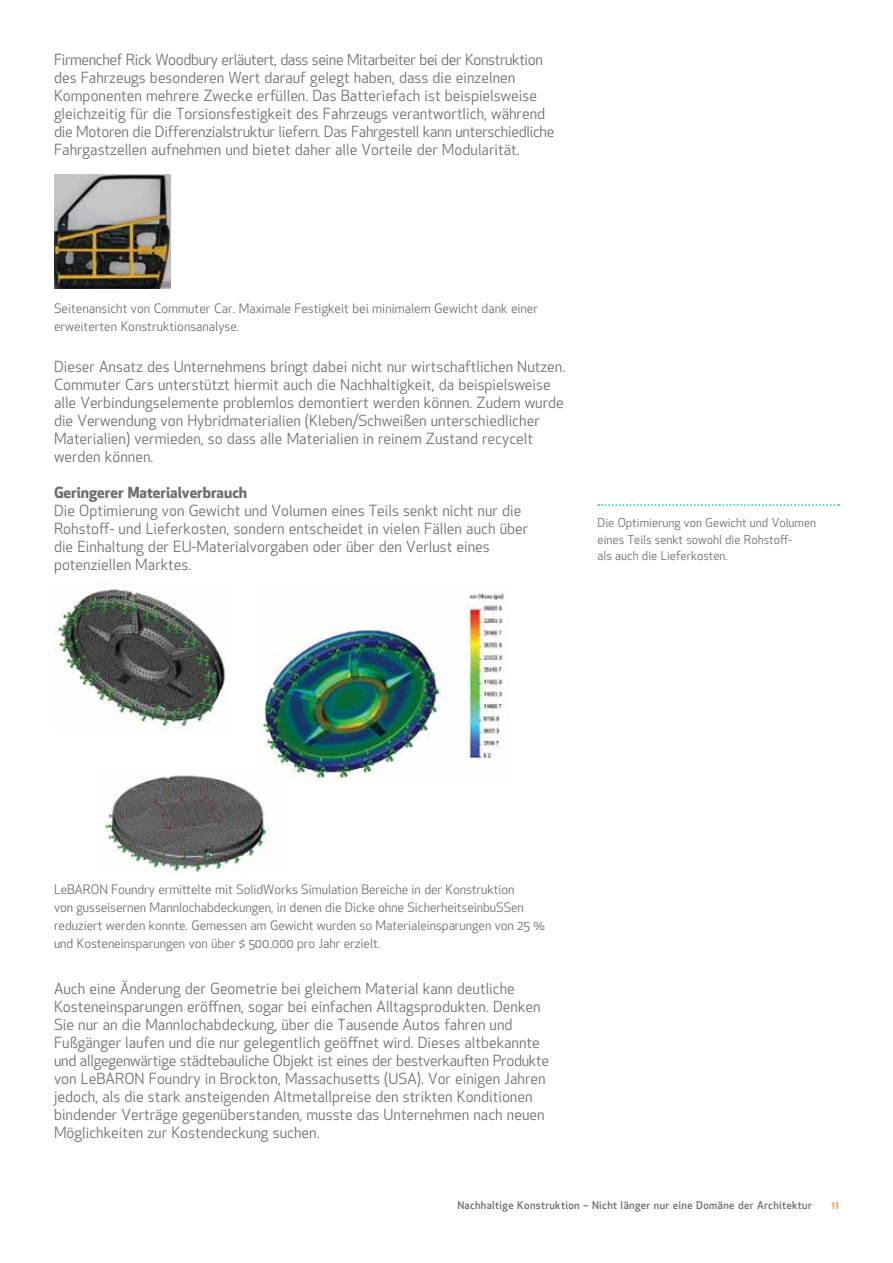
<style>
.page{position:relative;width:893px;height:1263px;background:#fff}
.page>*{position:absolute;margin:0;border:0;box-sizing:border-box;transform-origin:0 0}
.t1{font:15px/18px "SW Apex New";color:#6d6e71}
.t2{font:700 15px "SW Apex New";color:#6d6e71}
.t3{font:12.75px/18px "SW Apex New";letter-spacing:-.005em;color:#6d6e71}
.t4{font:12px/16.5px "SW Apex New";color:#6d6e71}
.t5{font:500 10.5px "SW Apex New";letter-spacing:.03em;color:#6d6e71}
.t6{font:500 10.5px "SW Apex New";color:#f68b1f}
</style>
<div class="page">
<img style="left:54px;top:175px;width:116px;height:113px">
<img style="left:257px;top:593px;width:250px;height:189px">
<img style="left:104px;top:767px;width:181px;height:106px">
<img style="left:54px;top:584px;width:171px;height:146px">
<svg style="left:598px;top:504px;width:241px;height:2px"></svg>
<p class="t1" style="left:54px;top:51px;width:502px">Firmenchef Rick Woodbury erläutert, dass seine Mitarbeiter bei der Konstruktion des Fahrzeugs besonderen Wert darauf gelegt haben, dass die einzelnen Komponenten mehrere Zwecke erfüllen. Das Batteriefach ist beispielsweise gleichzeitig für die Torsionsfestigkeit des Fahrzeugs verantwortlich, während die Motoren die Differenzialstruktur liefern. Das Fahrgestell kann unterschiedliche Fahrgastzellen aufnehmen und bietet daher alle Vorteile der Modularität.</p>
<p class="t3" style="left:54px;top:299px;width:486px">Seitenansicht von Commuter Car. Maximale Festigkeit bei minimalem Gewicht dank einer erweiterten Konstruktionsanalyse.</p>
<p class="t1" style="left:54px;top:358px;width:513px">Dieser Ansatz des Unternehmens bringt dabei nicht nur wirtschaftlichen Nutzen.<br>Commuter Cars unterstützt hiermit auch die Nachhaltigkeit, da beispielsweise alle Verbindungselemente problemlos demontiert werden können. Zudem wurde die Verwendung von Hybridmaterialien (Kleben/Schweißen unterschiedlicher Materialien) vermieden, so dass alle Materialien in reinem Zustand recycelt werden können.</p>
<p class="t2" style="left:54px;top:482px;width:195px">Geringerer Materialverbrauch</p>
<p class="t1" style="left:54px;top:502px;width:476px">Die Optimierung von Gewicht und Volumen eines Teils senkt nicht nur die Rohstoff- und Lieferkosten, sondern entscheidet in vielen Fällen auch über die Einhaltung der EU-Materialvorgaben oder über den Verlust eines potenziellen Marktes.</p>
<p class="t4" style="left:598px;top:514px;width:220px">Die Optimierung von Gewicht und Volumen eines Teils senkt sowohl die Rohstoff-<br>als auch die Lieferkosten.</p>
<p class="t3" style="left:54px;top:881px;width:493px">LeBARON Foundry ermittelte mit SolidWorks Simulation Bereiche in der Konstruktion<br>von gusseisernen Mannlochabdeckungen, in denen die Dicke ohne SicherheitseinbuSSen reduziert werden konnte. Gemessen am Gewicht wurden so Materialeinsparungen von 25 % und Kosteneinsparungen von über $ 500.000 pro Jahr erzielt.</p>
<p class="t1" style="left:54px;top:979px;width:497px">Auch eine Änderung der Geometrie bei gleichem Material kann deutliche Kosteneinsparungen eröffnen, sogar bei einfachen Alltagsprodukten. Denken Sie nur an die Mannlochabdeckung, über die Tausende Autos fahren und Fußgänger laufen und die nur gelegentlich geöffnet wird. Dieses altbekannte und allgegenwärtige städtebauliche Objekt ist eines der bestverkauften Produkte von LeBARON Foundry in Brockton, Massachusetts (USA). Vor einigen Jahren jedoch, als die stark ansteigenden Altmetallpreise den strikten Konditionen bindender Verträge gegenüberstanden, musste das Unternehmen nach neuen Möglichkeiten zur Kostendeckung suchen.</p>
<p class="t5" style="left:457px;top:1198px;width:356px">Nachhaltige Konstruktion – Nicht länger nur eine Domäne der Architektur</p>
<p class="t6" style="left:831px;top:1198px;width:9px">11</p>
</div>
